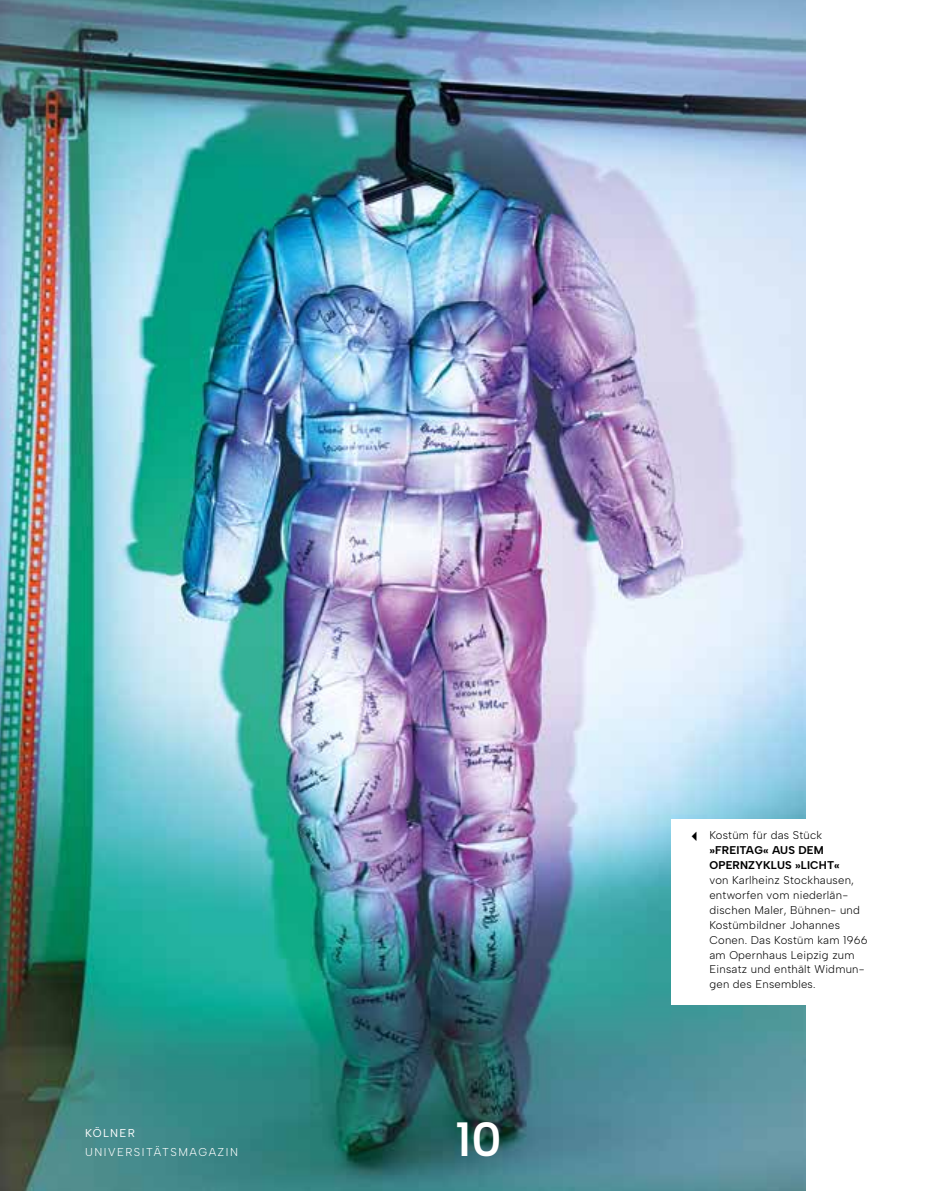
<style>
.page{position:relative;width:936px;height:1191px;background:#fff}
.page>*{position:absolute;margin:0;border:0;box-sizing:border-box;transform-origin:0 0}
.t1{font:600 48px "Albert Sans";color:#fff}
.t2{font:300 11.4px "Albert Sans";letter-spacing:.13em;color:#fff}
.t3{font:11.4px "Albert Sans";letter-spacing:.11em;color:#fff}
.t4{font:300 11.25px/14.9px "Albert Sans";letter-spacing:.02em;color:#000}
.t5{font:700 11.25px/14.9px "Albert Sans";letter-spacing:.01em;color:#000}
.s1{font-weight:300}
</style>
<div class="page">
<img style="left:0;top:0;width:805px;height:1191px">
<div style="left:671px;top:819px;width:201px;height:186px;background:#fff"></div>
<p class="t3" style="left:85px;top:1126px;width:51px">KÖLNER</p>
<p class="t2" style="left:85px;top:1144px;width:154px">UNIVERSITÄTSMAGAZIN</p>
<h1 class="t1" style="left:455px;top:1109px;width:48px">10</h1>
<p class="t5" style="left:709px;top:828px;width:132px;text-indent:-21px">✓ <span class="s1">Kostüm für das Stück </span>»FREITAG« AUS DEM<br>OPERNZYKLUS »LICHT«</p>
<p class="t4" style="left:709px;top:872px;width:159px">von Karlheinz Stockhausen, entworfen vom niederlän&shy;dischen Maler, Bühnen- und<br>Kostümbildner Johannes<br>Conen. Das Kostüm kam 1966 am Opernhaus Leipzig zum<br>Einsatz und enthält Widmun&shy;gen des Ensembles.</p>
</div>
